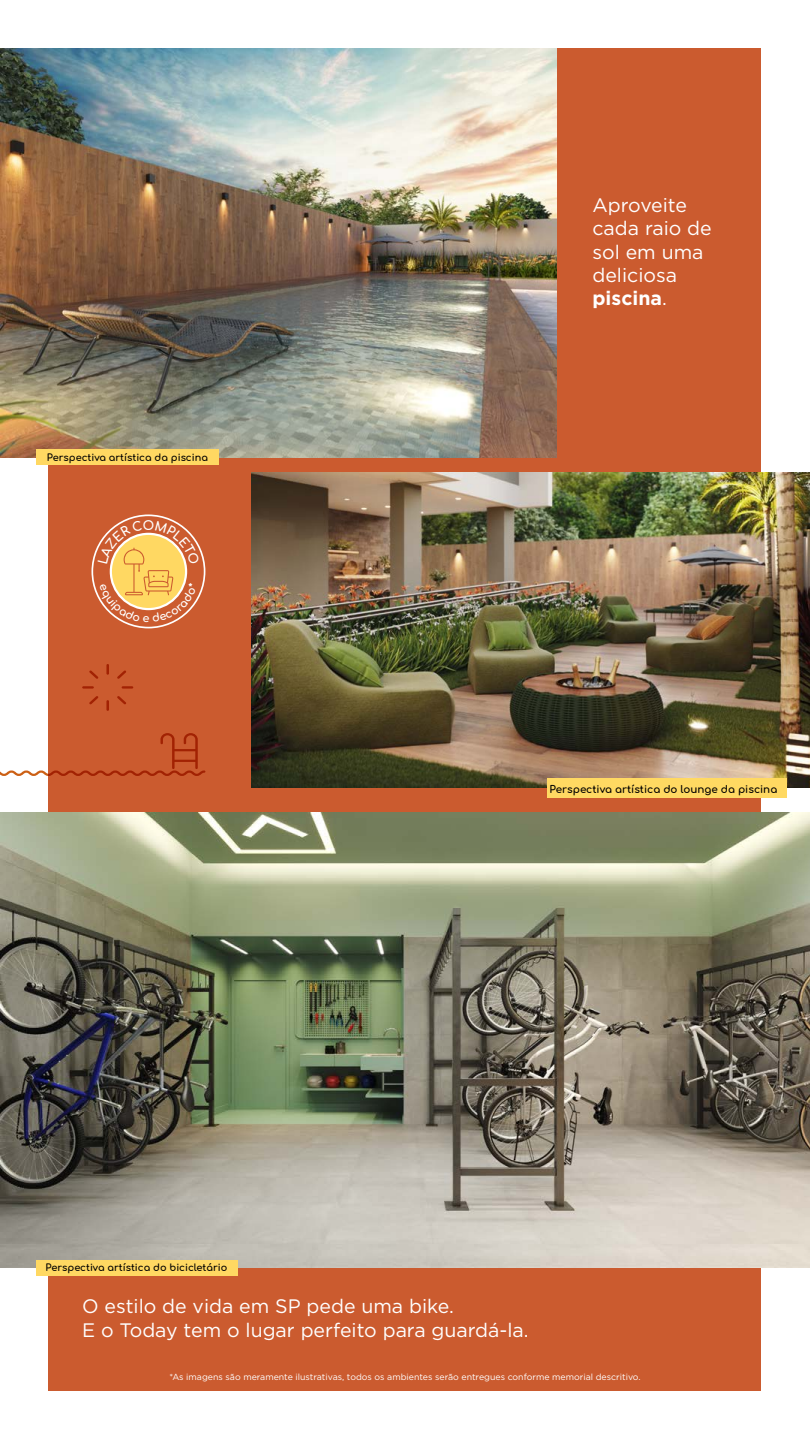
<style>
.page{position:relative;width:810px;height:1440px;background:#fff}
.page>*{position:absolute;margin:0;border:0;box-sizing:border-box;transform-origin:0 0}
.t1{font:19.5px/23.4px "Gotham";color:#fff}
.t2{font:700 10.35px "Comfortaa";color:#000}
.t3{font:700 9.75px "Comfortaa";color:#000}
.t4{font:8.77px "Gotham";color:#fff}
.s1{font-weight:700}
</style>
<div class="page">
<div style="left:49px;top:49px;width:712px;height:1342px;background:#cb5b2f"></div>
<img style="left:0;top:49px;width:557px;height:409px">
<div style="left:36px;top:450px;width:183px;height:15px;background:#ffd862"></div>
<svg style="left:92px;top:515px;width:113px;height:113px"></svg>
<div style="left:91px;top:514px;width:114px;height:114px;border:2px solid #fff;border-radius:50%"></div>
<img style="left:0;top:812px;width:810px;height:456px">
<div style="left:36px;top:1260px;width:202px;height:16px;background:#ffd862"></div>
<img style="left:252px;top:472px;width:558px;height:316px">
<div style="left:547px;top:778px;width:240px;height:20px;background:#ffd962"></div>
<svg style="left:0;top:733px;width:205px;height:43px"></svg>
<svg style="left:106px;top:664px;width:3px;height:11px"></svg>
<svg style="left:106px;top:700px;width:3px;height:11px"></svg>
<svg style="left:117px;top:670px;width:9px;height:9px"></svg>
<svg style="left:89px;top:696px;width:9px;height:8px"></svg>
<svg style="left:122px;top:686px;width:11px;height:3px"></svg>
<svg style="left:82px;top:686px;width:12px;height:3px"></svg>
<svg style="left:117px;top:696px;width:9px;height:8px"></svg>
<svg style="left:89px;top:670px;width:9px;height:9px"></svg>
<svg style="left:98px;top:520px;width:102px;height:103px"></svg>
<p class="t3" style="left:47px;top:448px;width:163px">Perspectiva artística da piscina</p>
<p class="t1" style="left:592px;top:193px;width:121px">Aproveite cada raio de sol em uma deliciosa <span class="s1">piscina</span>.</p>
<p class="t2" style="left:550px;top:780px;width:229px">Perspectiva artística do lounge da piscina</p>
<p class="t3" style="left:46px;top:1259px;width:183px">Perspectiva artística do bicicletário</p>
<p class="t1" style="left:82px;top:1294px;width:448px">O estilo de vida em SP pede uma bike.<br>E o Today tem o lugar perfeito para guardá-la.</p>
<p class="t4" style="left:169px;top:1371px;width:473px">*As imagens são meramente ilustrativas, todos os ambientes serão entregues conforme memorial descritivo.</p>
</div>
